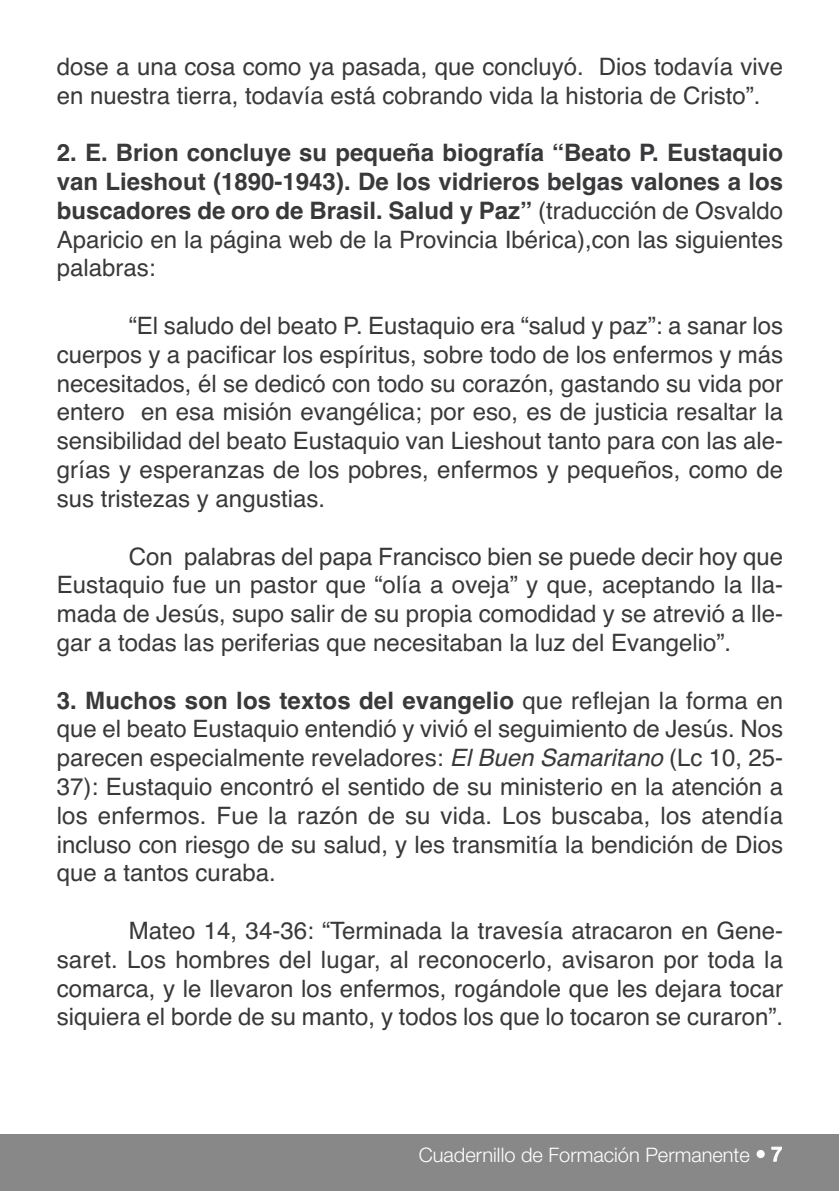
<style>
.page{position:relative;width:840px;height:1191px;background:#fff}
.page>*{position:absolute;margin:0;border:0;box-sizing:border-box;transform-origin:0 0}
.t1{font:24px/28.8px "Helvetica";color:#39383a;text-align:justify}
.t2{font:700 24px/28.8px "Helvetica";color:#39383a;text-align:justify}
.t3{font:300 20px "Helvetica Neue";color:#fff}
.s1{font-weight:400}
.s2{font-weight:700}
.s3{font-style:italic}
.s4{font-weight:500}
</style>
<div class="page">
<div style="left:0;top:1134px;width:838px;height:57px;background:#888889"></div>
<p class="t1" style="left:57px;top:53px;width:727px">dose a una cosa como ya pasada, que concluyó. Dios todavía vive en nuestra tierra, todavía está cobrando vida la historia de Cristo”.</p>
<p class="t2" style="left:57px;top:139px;width:727px">2. E. Brion concluye su pequeña biografía “Beato P. Eustaquio van Lieshout (1890-1943). De los vidrieros belgas valones a los buscadores de oro de Brasil. Salud y Paz” <span class="s1">(traducción de Osvaldo Aparicio en la página web de la Provincia Ibérica),con las siguientes palabras:</span></p>
<p class="t1" style="left:57px;top:312px;width:727px;text-indent:72px">“El saludo del beato P. Eustaquio era “salud y paz”: a sanar los cuerpos y a pacificar los espíritus, sobre todo de los enfermos y más necesitados, él se dedicó con todo su corazón, gastando su vida por entero en esa misión evangélica; por eso, es de justicia resaltar la sensibilidad del beato Eustaquio van Lieshout tanto para con las ale&shy;grías y esperanzas de los pobres, enfermos y pequeños, como de sus tristezas y angustias.</p>
<p class="t1" style="left:57px;top:542px;width:727px;text-indent:72px">Con palabras del papa Francisco bien se puede decir hoy que Eustaquio fue un pastor que “olía a oveja” y que, aceptando la lla&shy;mada de Jesús, supo salir de su propia comodidad y se atrevió a lle&shy;gar a todas las periferias que necesitaban la luz del Evangelio”.</p>
<p class="t1" style="left:57px;top:686px;width:727px"><span class="s2">3. Muchos son los textos del evangelio</span> que reflejan la forma en que el beato Eustaquio entendió y vivió el seguimiento de Jesús. Nos parecen especialmente reveladores: <span class="s3">El Buen Samaritano</span> (Lc 10, 25- 37): Eustaquio encontró el sentido de su ministerio en la atención a los enfermos. Fue la razón de su vida. Los buscaba, los atendía incluso con riesgo de su salud, y les transmitía la bendición de Dios que a tantos curaba.</p>
<p class="t1" style="left:57px;top:917px;width:727px;text-indent:72px">Mateo 14, 34-36: “Terminada la travesía atracaron en Gene&shy;saret. Los hombres del lugar, al reconocerlo, avisaron por toda la comarca, y le llevaron los enfermos, rogándole que les dejara tocar siquiera el borde de su manto, y todos los que lo tocaron se curaron”.</p>
<p class="t3" style="left:418px;top:1138px;width:365px">Cuadernillo de Formación Permanente <span class="s4">• 7</span></p>
</div>
